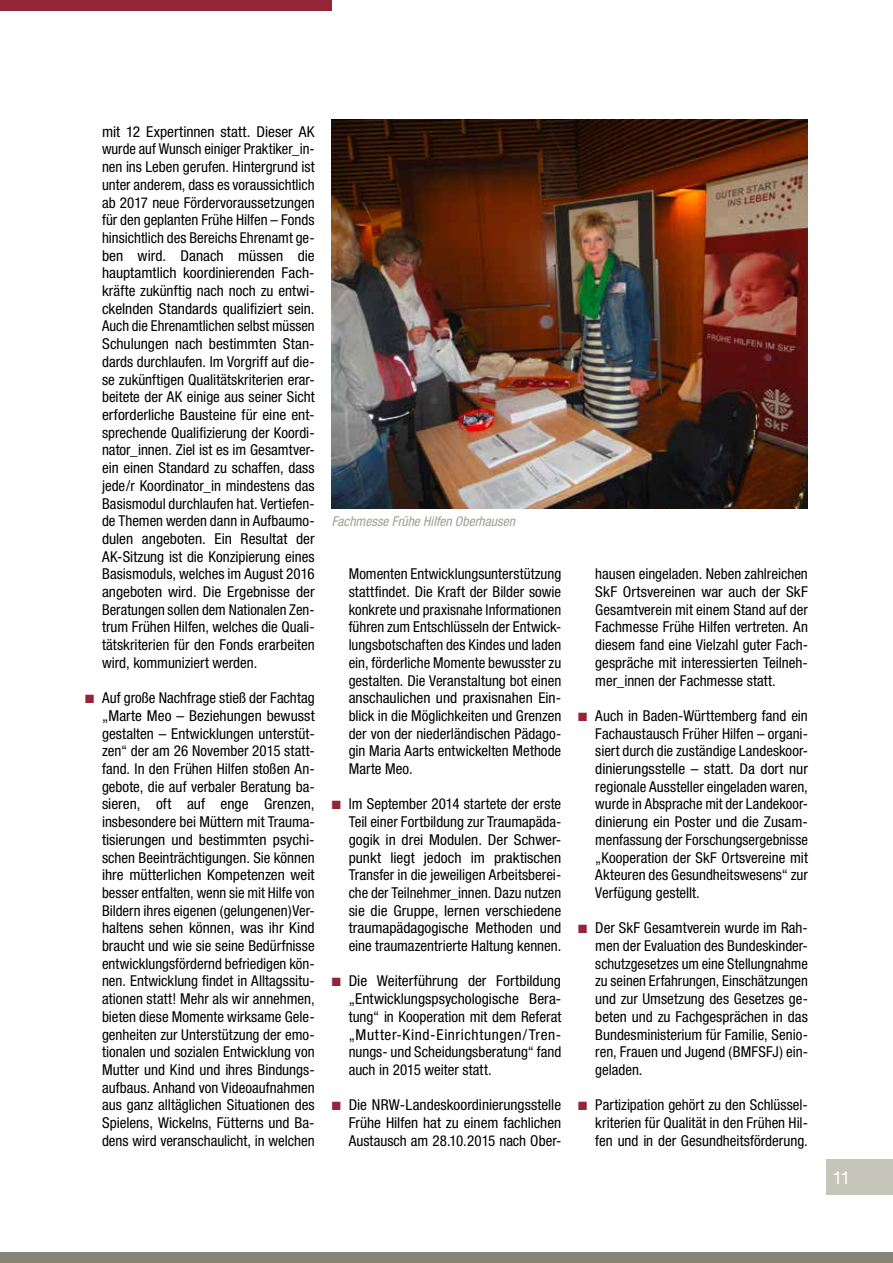
<style>
.page{position:relative;width:893px;height:1263px;background:#fff}
.page>*{position:absolute;margin:0;border:0;box-sizing:border-box;transform-origin:0 0}
.t1{font:18px "Helvetica Neue";color:#fff}
.t2{font:condensed 15px/17.7px "Helvetica Neue";color:#000;text-align:justify}
.t3{font:italic condensed 13.5px "Helvetica Neue";letter-spacing:.005em;color:#a09f90}
</style>
<div class="page">
<div style="left:0;top:0;width:332px;height:11px;background:#942537"></div>
<div style="left:0;top:1252px;width:893px;height:11px;background:#868575"></div>
<div style="left:827px;top:1159px;width:66px;height:36px;background:#c6c5b9"></div>
<img style="left:332px;top:119px;width:476px;height:389px">
<p class="t2" style="left:102px;top:123px;width:214px">mit 12 Expertinnen statt. Dieser AK wurde auf Wunsch einiger Praktiker_in&shy;nen ins Leben gerufen. Hintergrund ist unter anderem, dass es voraussichtlich ab 2017 neue Fördervoraussetzungen für den geplanten Frühe Hilfen – Fonds hinsichtlich des Bereichs Ehrenamt ge&shy;ben wird. Danach müssen die hauptamtlich koordinierenden Fach&shy;kräfte zukünftig nach noch zu entwi&shy;ckelnden Standards qualifiziert sein.<br>Auch die Ehrenamtlichen selbst müssen Schulungen nach bestimmten Stan&shy;dards durchlaufen. Im Vorgriff auf die&shy;se zukünftigen Qualitätskriterien erar&shy;beitete der AK einige aus seiner Sicht erforderliche Bausteine für eine ent&shy;sprechende Qualifizierung der Koordi&shy;nator_innen. Ziel ist es im Gesamtver&shy;ein einen Standard zu schaffen, dass jede/r Koordinator_in mindestens das Basismodul durchlaufen hat. Vertiefen&shy;de Themen werden dann in Aufbaumo&shy;dulen angeboten. Ein Resultat der AK-Sitzung ist die Konzipierung eines Basismoduls, welches im August 2016 angeboten wird. Die Ergebnisse der Beratungen sollen dem Nationalen Zen&shy;trum Frühen Hilfen, welches die Quali&shy;tätskriterien für den Fonds erarbeiten wird, kommuniziert werden.</p>
<p class="t2" style="left:102px;top:689px;width:214px">Auf große Nachfrage stieß der Fachtag „Marte Meo – Beziehungen bewusst gestalten – Entwicklungen unterstüt&shy;zen“ der am 26 November 2015 statt&shy;fand. In den Frühen Hilfen stoßen An&shy;gebote, die auf verbaler Beratung ba&shy;sieren, oft auf enge Grenzen, insbesondere bei Müttern mit Trauma&shy;tisierungen und bestimmten psychi&shy;schen Beeinträchtigungen. Sie können ihre mütterlichen Kompetenzen weit besser entfalten, wenn sie mit Hilfe von Bildern ihres eigenen (gelungenen)Ver&shy;haltens sehen können, was ihr Kind braucht und wie sie seine Bedürfnisse entwicklungsfördernd befriedigen kön&shy;nen. Entwicklung findet in Alltagssitu&shy;ationen statt! Mehr als wir annehmen, bieten diese Momente wirksame Gele&shy;genheiten zur Unterstützung der emo&shy;tionalen und sozialen Entwicklung von Mutter und Kind und ihres Bindungs&shy;aufbaus. Anhand von Videoaufnahmen aus ganz alltäglichen Situationen des Spielens, Wickelns, Fütterns und Ba&shy;dens wird veranschaulicht, in welchen</p>
<p class="t3" style="left:332px;top:514px;width:185px">Fachmesse Frühe Hilfen Oberhausen</p>
<p class="t2" style="left:349px;top:565px;width:214px">Momenten Entwicklungsunterstützung stattfindet. Die Kraft der Bilder sowie konkrete und praxisnahe Informationen führen zum Entschlüsseln der Entwick&shy;lungsbotschaften des Kindes und laden ein, förderliche Momente bewusster zu gestalten. Die Veranstaltung bot einen anschaulichen und praxisnahen Ein&shy;blick in die Möglichkeiten und Grenzen der von der niederländischen Pädago&shy;gin Maria Aarts entwickelten Methode Marte Meo.</p>
<p class="t2" style="left:349px;top:795px;width:214px">Im September 2014 startete der erste Teil einer Fortbildung zur Traumapäda&shy;gogik in drei Modulen. Der Schwer&shy;punkt liegt jedoch im praktischen Transfer in die jeweiligen Arbeitsberei&shy;che der Teilnehmer_innen. Dazu nutzen sie die Gruppe, lernen verschiedene traumapädagogische Methoden und eine traumazentrierte Haltung kennen.</p>
<p class="t2" style="left:349px;top:972px;width:214px">Die Weiterführung der Fortbildung „Entwicklungspsychologische Bera&shy;tung“ in Kooperation mit dem Referat „Mutter-Kind-Einrichtungen/Tren&shy;nungs- und Scheidungsberatung“ fand auch in 2015 weiter statt.</p>
<p class="t2" style="left:349px;top:1096px;width:214px">Die NRW-Landeskoordinierungsstelle Frühe Hilfen hat zu einem fachlichen Austausch am 28.10.2015 nach Ober-</p>
<p class="t2" style="left:595px;top:565px;width:214px">hausen eingeladen. Neben zahlreichen SkF Ortsvereinen war auch der SkF Gesamtverein mit einem Stand auf der Fachmesse Frühe Hilfen vertreten. An diesem fand eine Vielzahl guter Fach&shy;gespräche mit interessierten Teilneh&shy;mer_innen der Fachmesse statt.</p>
<p class="t2" style="left:595px;top:707px;width:214px">Auch in Baden-Württemberg fand ein Fachaustausch Früher Hilfen – organi&shy;siert durch die zuständige Landeskoor&shy;dinierungsstelle – statt. Da dort nur regionale Aussteller eingeladen waren, wurde in Absprache mit der Landekoor&shy;dinierung ein Poster und die Zusam&shy;menfassung der Forschungsergebnisse „Kooperation der SkF Ortsvereine mit Akteuren des Gesundheitswesens“ zur Verfügung gestellt.</p>
<p class="t2" style="left:595px;top:919px;width:214px">Der SkF Gesamtverein wurde im Rah&shy;men der Evaluation des Bundeskinder&shy;schutzgesetzes um eine Stellungnahme zu seinen Erfahrungen, Einschätzungen und zur Umsetzung des Gesetzes ge&shy;beten und zu Fachgesprächen in das Bundesministerium für Familie, Senio&shy;ren, Frauen und Jugend (BMFSFJ) ein&shy;geladen.</p>
<p class="t2" style="left:595px;top:1096px;width:214px">Partizipation gehört zu den Schlüssel&shy;kriterien für Qualität in den Frühen Hil&shy;fen und in der Gesundheitsförderung.</p>
<p class="t1" style="left:832px;top:1166px;width:20px">11</p>
</div>
